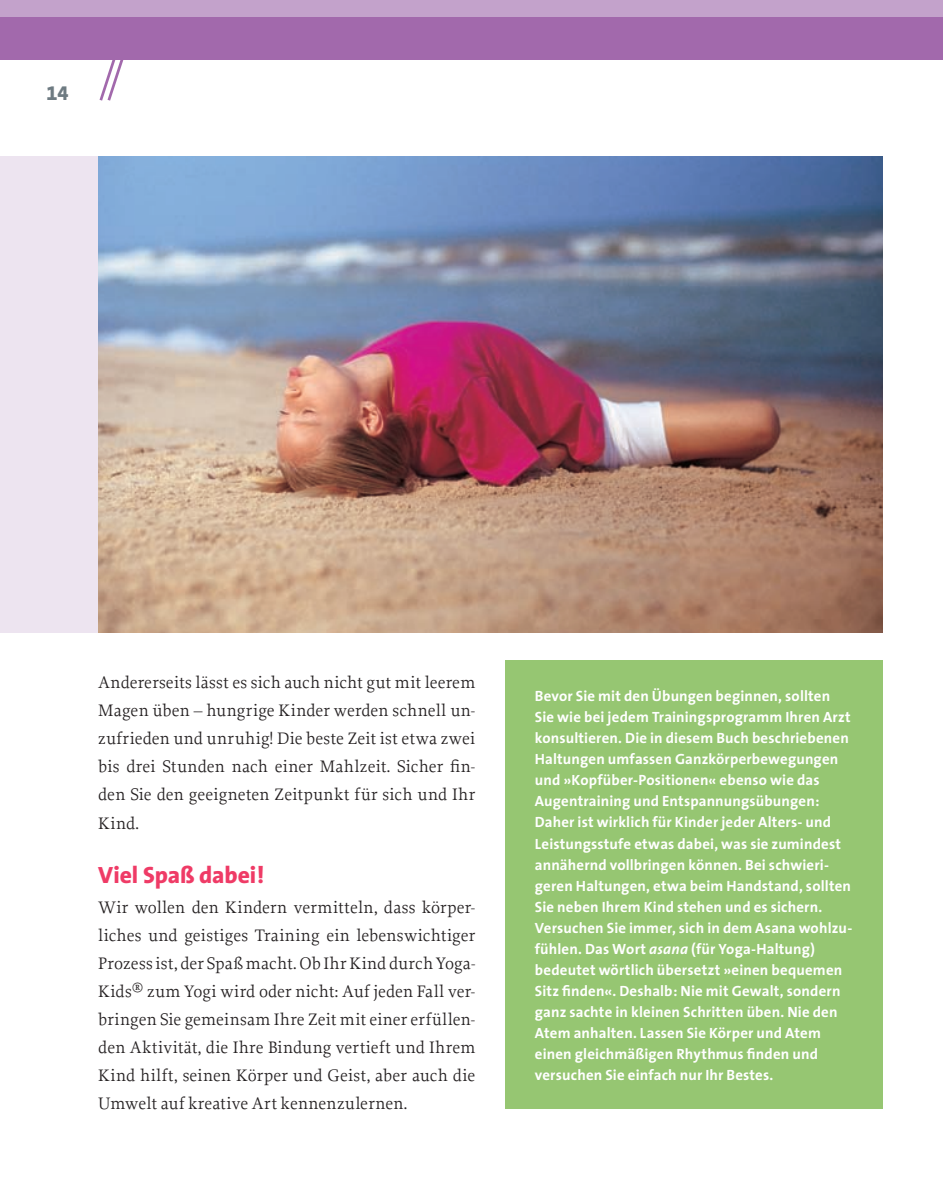
<style>
.page{position:relative;width:943px;height:1194px;background:#fff}
.page>*{position:absolute;margin:0;border:0;box-sizing:border-box;transform-origin:0 0}
.t1{font:63px "Proforma";color:#a269ac}
.t2{font:800 23.62px "The Sans";letter-spacing:-.005em;color:#ef3b66}
.t3{font:20.12px "The Sans Extra Bold Expert";color:#6e7b82}
.t4{font:17.5px/28px "Proforma";letter-spacing:.01em;color:#231f20;text-align:justify}
.t5{font:700 14.88px/21px "The Sans";letter-spacing:.01em;color:#fff}
.s1{font-style:italic}
</style>
<div class="page">
<div style="left:0;top:156px;width:882px;height:476px;background:#ede4f0"></div>
<div style="left:0;top:0;width:943px;height:60px;background:#a269ac"></div>
<div style="left:0;top:0;width:943px;height:17px;background:#c3a2cb"></div>
<img style="left:98px;top:156px;width:784px;height:476px">
<div style="left:505px;top:660px;width:377px;height:448px;background:#96c672"></div>
<h3 class="t3" style="left:47px;top:76px;width:23px">14</h3>
<h1 class="t1" style="left:98px;top:41px;width:28px">//</h1>
<p class="t4" style="left:98px;top:668px;width:379px">Andererseits lässt es sich auch nicht gut mit leerem Magen üben – hungrige Kinder werden schnell un&shy;zufrieden und unruhig! Die beste Zeit ist etwa zwei bis drei Stunden nach einer Mahlzeit. Sicher fin&shy;den Sie den geeigneten Zeitpunkt für sich und Ihr Kind.</p>
<h2 class="t2" style="left:98px;top:854px;width:168px">Viel Spaß dabei!</h2>
<p class="t4" style="left:98px;top:892px;width:379px">Wir wollen den Kindern vermitteln, dass körper&shy;liches und geistiges Training ein lebenswichtiger Prozess ist, der Spaß macht. Ob Ihr Kind durch Yoga-Kids<sup>®</sup> zum Yogi wird oder nicht: Auf jeden Fall ver&shy;bringen Sie gemeinsam Ihre Zeit mit einer erfüllen&shy;den Aktivität, die Ihre Bindung vertieft und Ihrem Kind hilft, seinen Körper und Geist, aber auch die Umwelt auf kreative Art kennenzulernen.</p>
<p class="t5" style="left:535px;top:685px;width:319px">Bevor Sie mit den Übungen beginnen, sollten Sie wie bei jedem Trainingsprogramm Ihren Arzt konsultieren. Die in diesem Buch beschriebenen Haltungen umfassen Ganzkörperbewegungen und »Kopfüber-Positionen« ebenso wie das Augentraining und Entspannungsübungen:<br>Daher ist wirklich für Kinder jeder Alters- und Leistungsstufe etwas dabei, was sie zumindest annähernd vollbringen können. Bei schwieri&shy;geren Haltungen, etwa beim Handstand, sollten Sie neben Ihrem Kind stehen und es sichern.<br>Versuchen Sie immer, sich in dem Asana wohlzu&shy;fühlen. Das Wort <span class="s1">asana</span> (für Yoga-Haltung) bedeutet wörtlich übersetzt »einen bequemen Sitz finden«. Deshalb: Nie mit Gewalt, sondern ganz sachte in kleinen Schritten üben. Nie den Atem anhalten. Lassen Sie Körper und Atem einen gleichmäßigen Rhythmus finden und versuchen Sie einfach nur Ihr Bestes.</p>
</div>
